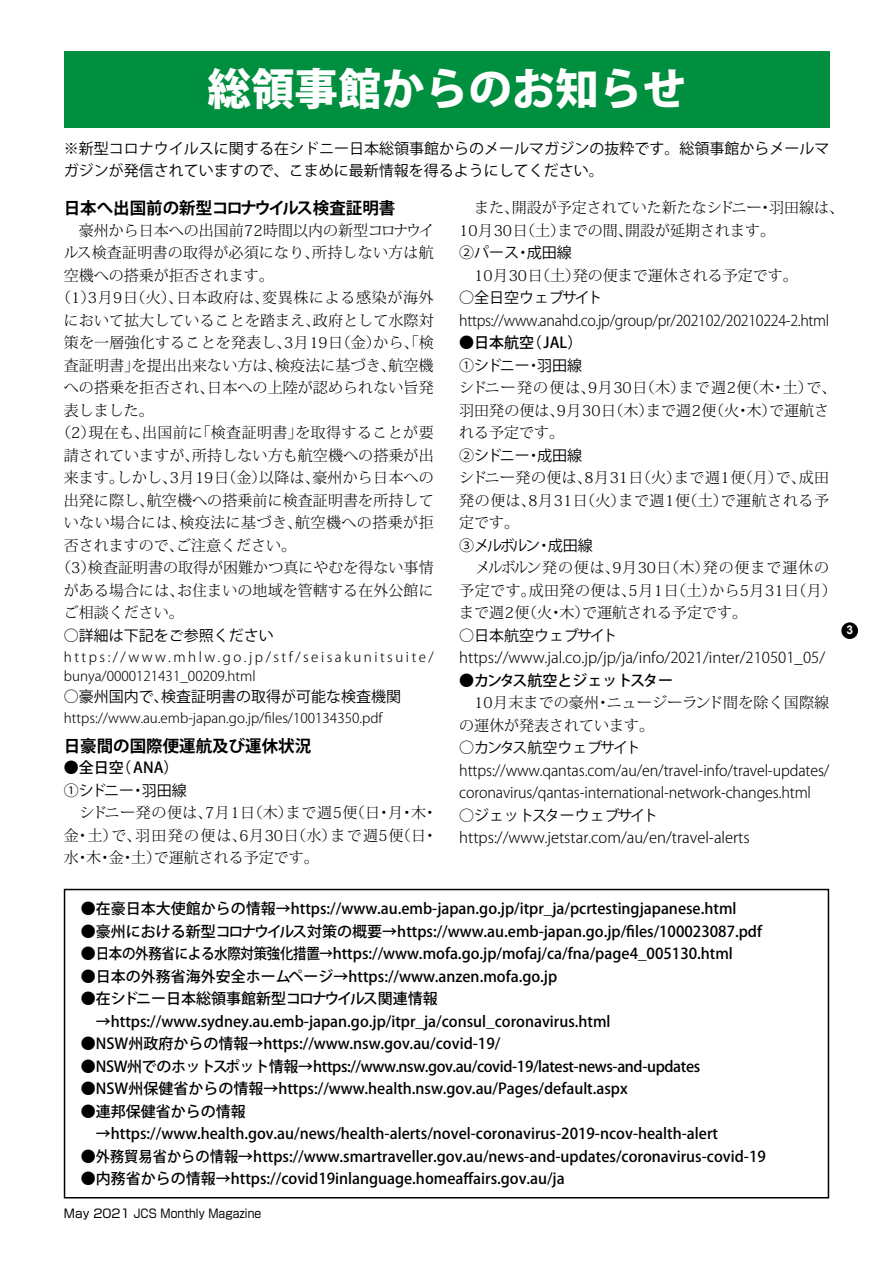
<style>
.page{position:relative;width:893px;height:1263px;background:#fff}
.page>*{position:absolute;margin:0;border:0;box-sizing:border-box;transform-origin:0 0}
.t1{font:800 43.5px "Koz Go Pro";color:#fff}
.t2{font:700 16.5px "Koz Go Pro";color:#000}
.t3{font:500 15px/22.5px "Koz Go Pro";color:#000}
.t4{font:300 15px/22.5px "Koz Min Pro";letter-spacing:.005em;color:#000}
.t5{font:15px/22.5px "Koz Go Pro";color:#000}
.t6{font:300 15px/22.5px "Koz Go Pro";letter-spacing:-.01em;color:#000;scale:.96 1}
.t7{font:300 15px/22.5px "Koz Min Pro";letter-spacing:.03em;color:#000}
.t8{font:300 15px "Koz Go Pro";letter-spacing:-.01em;color:#000}
.t9{font:500 15px "Koz Go Pro";letter-spacing:-.025em;color:#000}
.t10{font:300 15px "Koz Go Pro";letter-spacing:-.01em;color:#000;scale:.95 1}
.t11{font:300 15px "Koz Min Pro";letter-spacing:.045em;color:#000}
.t12{font:300 15px "Koz Min Pro";letter-spacing:.025em;color:#000}
.t13{font:15px "Koz Go Pro";letter-spacing:-.15em;color:#000}
.t14{font:300 13.5px/19.5px "Koz Go Pro";letter-spacing:.185em;color:#000}
.t15{font:300 13.5px "Koz Go Pro";color:#000}
.t16{font:12px "Shin Go";color:#000}
.t17{font:700 12px "Arial";color:#fff}
</style>
<div class="page">
<div style="left:841px;top:622px;width:17px;height:17px;background:#000;border-radius:50%"></div>
<div style="left:64px;top:51px;width:765px;height:77px;background:#008e3f"></div>
<div style="left:64px;top:889px;width:765px;height:309px;border:2px solid #000"></div>
<h1 class="t1" style="left:207px;top:61px;width:480px">総領事館からのお知らせ</h1>
<p class="t5" style="left:64px;top:137px;width:767px">※新型コロナウイルスに関する在シドニー日本総領事館からのメールマガジンの抜粋です。総領事館からメールマガジンが発信されていますので、こまめに最新情報を得るようにしてください。</p>
<p class="t2" style="left:64px;top:198px;width:333px">日本へ出国前の新型コロナウイルス検査証明書</p>
<p class="t4" style="left:64px;top:218px;width:371px">　豪州から日本への出国前72時間以内の新型コロナウイ</p>
<p class="t4" style="left:64px;top:241px;width:371px">ルス検査証明書の取得が必須になり、所持しない方は航</p>
<p class="t4" style="left:64px;top:263px;width:212px">空機への搭乗が拒否されます。</p>
<p class="t11" style="left:56px;top:287px;width:379px">（1）3月9日（火）、日本政府は、変異株による感染が海外</p>
<p class="t4" style="left:64px;top:308px;width:371px">において拡大していることを踏まえ、政府として水際対</p>
<p class="t4" style="left:64px;top:331px;width:371px">策を一層強化することを発表し、3月19日（金）から、「検</p>
<p class="t4" style="left:64px;top:353px;width:371px">査証明書」を提出出来ない方は、検疫法に基づき、航空機</p>
<p class="t4" style="left:64px;top:376px;width:371px">への搭乗を拒否され、日本への上陸が認められない旨発</p>
<p class="t4" style="left:64px;top:398px;width:92px">表しました。</p>
<p class="t12" style="left:56px;top:422px;width:379px">（2）現在も、出国前に「検査証明書」を取得することが要</p>
<p class="t4" style="left:64px;top:443px;width:371px">請されていますが、所持しない方も航空機への搭乗が出</p>
<p class="t4" style="left:64px;top:466px;width:371px">来ます。しかし、3月19日（金）以降は、豪州から日本への</p>
<p class="t4" style="left:64px;top:488px;width:371px">出発に際し、航空機への搭乗前に検査証明書を所持して</p>
<p class="t7" style="left:64px;top:511px;width:371px">いない場合には、検疫法に基づき、航空機への搭乗が拒</p>
<p class="t4" style="left:64px;top:533px;width:234px">否されますので、ご注意ください。</p>
<p class="t4" style="left:56px;top:556px;width:379px">（3）検査証明書の取得が困難かつ真にやむを得ない事情</p>
<p class="t4" style="left:64px;top:578px;width:371px">がある場合には、お住まいの地域を管轄する在外公館に</p>
<p class="t4" style="left:64px;top:601px;width:122px">ご相談ください。</p>
<p class="t5" style="left:64px;top:624px;width:212px">○詳細は下記をご参照ください</p>
<p class="t14" style="left:64px;top:647px;width:372px">https://www.mhlw.go.jp/stf/seisakunitsuite/ bunya/0000121431_00209.html</p>
<p class="t5" style="left:64px;top:686px;width:339px">○豪州国内で、検査証明書の取得が可能な検査機関</p>
<p class="t15" style="left:64px;top:709px;width:320px">https://www.au.emb-japan.go.jp/files/100134350.pdf</p>
<p class="t2" style="left:64px;top:735px;width:249px">日豪間の国際便運航及び運休状況</p>
<p class="t3" style="left:64px;top:757px;width:116px">●全日空（ ANA）</p>
<p class="t5" style="left:64px;top:779px;width:125px">①シドニー・羽田線</p>
<p class="t4" style="left:64px;top:801px;width:375px;text-align:justify">　シドニー発の便は、7月1日（木）まで週5便（日・月・木・金・土）で、羽田発の便は、6月30日（水）まで週5便（日・水・木・金・土）で運航される予定です。</p>
<p class="t4" style="left:459px;top:196px;width:386px">　また、開設が予定されていた新たなシドニー・羽田線は、<br>10月30日（土）までの間、開設が延期されます。</p>
<p class="t5" style="left:459px;top:242px;width:114px">②パース・成田線</p>
<p class="t4" style="left:459px;top:263px;width:340px">　10月30日（土）発の便まで運休される予定です。</p>
<p class="t5" style="left:459px;top:287px;width:145px">○全日空ウェブサイト</p>
<p class="t10" style="left:459px;top:310px;width:391px">https://www.anahd.co.jp/group/pr/202102/20210224-2.html</p>
<p class="t3" style="left:459px;top:332px;width:125px">●日本航空（ JAL）</p>
<p class="t5" style="left:459px;top:354px;width:124px">①シドニー・羽田線</p>
<p class="t4" style="left:459px;top:376px;width:379px">シドニー発の便は、9月30日（木）まで週2便（木・土）で、羽田発の便は、9月30日（木）まで週2便（火・木）で運航される予定です。</p>
<p class="t5" style="left:459px;top:444px;width:124px">②シドニー・成田線</p>
<p class="t4" style="left:459px;top:466px;width:371px;text-align:justify">シドニー発の便は、8月31日（火）まで週1便（月）で、成田発の便は、8月31日（火）まで週1便（土）で運航される予定です。</p>
<p class="t13" style="left:459px;top:535px;width:135px">③メルボルン・成田線</p>
<p class="t7" style="left:459px;top:556px;width:379px">　メルボルン発の便は、9月30日（木）発の便まで運休の予定です。成田発の便は、5月1日（土）から5月31日（月）まで週2便（火・木）で運航される予定です。</p>
<p class="t5" style="left:459px;top:624px;width:160px">○日本航空ウェブサイト</p>
<p class="t8" style="left:459px;top:648px;width:367px">https://www.jal.co.jp/jp/ja/info/2021/inter/210501_05/</p>
<p class="t3" style="left:459px;top:670px;width:215px">●カンタス航空とジェットスター</p>
<p class="t4" style="left:459px;top:691px;width:372px">　10月末までの豪州・ニュージーランド間を除く国際線の運休が発表されています。</p>
<p class="t13" style="left:459px;top:738px;width:183px">○カンタス航空ウェブサイト</p>
<p class="t6" style="left:459px;top:759px;width:387px">https://www.qantas.com/au/en/travel-info/travel-updates/ coronavirus/qantas-international-network-changes.html</p>
<p class="t5" style="left:459px;top:804px;width:200px">○ジェットスターウェブサイト</p>
<p class="t8" style="left:459px;top:828px;width:292px">https://www.jetstar.com/au/en/travel-alerts</p>
<p class="t17" style="left:846px;top:622px;width:8px">3</p>
<p class="t3" style="left:81px;top:898px;width:657px">●在豪日本大使館からの情報→https://www.au.emb-japan.go.jp/itpr_ja/pcrtestingjapanese.html</p>
<p class="t3" style="left:81px;top:920px;width:683px">●豪州における新型コロナウイルス対策の概要→https://www.au.emb-japan.go.jp/files/100023087.pdf</p>
<p class="t3" style="left:81px;top:943px;width:654px">●日本の外務省による水際対策強化措置→https://www.mofa.go.jp/mofaj/ca/fna/page4_005130.html</p>
<p class="t3" style="left:81px;top:965px;width:478px">●日本の外務省海外安全ホームページ→https://www.anzen.mofa.go.jp</p>
<p class="t3" style="left:81px;top:988px;width:531px">●在シドニー日本総領事館新型コロナウイルス関連情報　→https://www.sydney.au.emb-japan.go.jp/itpr_ja/consul_coronavirus.html</p>
<p class="t3" style="left:81px;top:1033px;width:421px">●NSW州政府からの情報→https://www.nsw.gov.au/covid-19/</p>
<p class="t9" style="left:81px;top:1056px;width:621px">●NSW州でのホットスポット情報→https://www.nsw.gov.au/covid-19/latest-news-and-updates</p>
<p class="t3" style="left:81px;top:1078px;width:548px">●NSW州保健省からの情報→https://www.health.nsw.gov.au/Pages/default.aspx</p>
<p class="t3" style="left:81px;top:1100px;width:639px">●連邦保健省からの情報　→https://www.health.gov.au/news/health-alerts/novel-coronavirus-2019-ncov-health-alert</p>
<p class="t3" style="left:81px;top:1145px;width:687px">●外務貿易省からの情報→https://www.smartraveller.gov.au/news-and-updates/coronavirus-covid-19</p>
<p class="t3" style="left:81px;top:1168px;width:485px">●内務省からの情報→https://covid19inlanguage.homeaffairs.gov.au/ja</p>
<p class="t16" style="left:64px;top:1206px;width:199px">May 2021 JCS Monthly Magazine</p>
</div>
